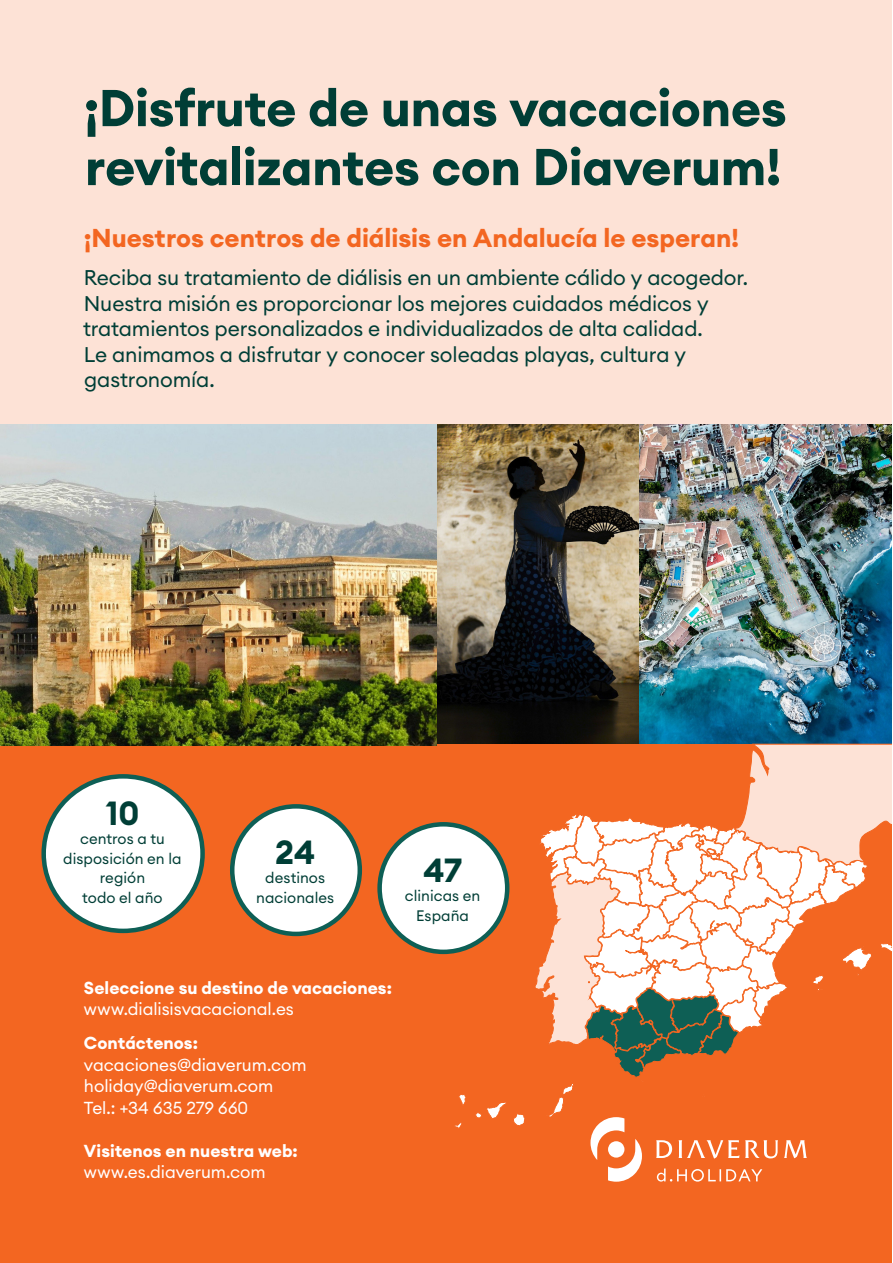
<style>
.page{position:relative;width:893px;height:1263px;background:#fff}
.page>*{position:absolute;margin:0;border:0;box-sizing:border-box;transform-origin:0 0}
.t1{font:700 51px/58.9px "Euclid Circular A";letter-spacing:-.01em;color:#003e36}
.t2{font:700 33px "Euclid Circular A";color:#003e36}
.t3{font:700 25.5px "Euclid Circular A";letter-spacing:-.005em;color:#f36621}
.t4{font:21px/25.5px "Euclid Circular A";letter-spacing:-.005em;color:#003e36}
.t5{font:700 17.1px/21.5px "Euclid Circular A";color:#fff}
.t6{font:17.1px/21.5px "Euclid Circular A";letter-spacing:-.005em;color:#fff}
.t7{font:15px/19.5px "Euclid Circular A";letter-spacing:.005em;color:#003e36;text-align:center}
.s1{font-weight:400}
.s2{font-weight:700}
</style>
<div class="page">
<div style="left:0;top:0;width:892px;height:1263px;background:#fde2d6"></div>
<img style="left:436px;top:424px;width:204px;height:320px">
<img style="left:640px;top:424px;width:252px;height:319px">
<div style="left:0;top:744px;width:892px;height:519px;background:#f36621"></div>
<svg style="left:454px;top:743px;width:438px;height:439px"></svg>
<img style="left:0;top:424px;width:436px;height:321px">
<div style="left:232px;top:806px;width:128px;height:128px;background:#fff;border-radius:50%"></div>
<div style="left:230px;top:804px;width:132px;height:132px;border:4px solid #0e5f55;border-radius:50%"></div>
<div style="left:44px;top:776px;width:159px;height:155px;background:#fff;border-radius:50%"></div>
<div style="left:41px;top:774px;width:164px;height:159px;border:4px solid #0e5f55;border-radius:50%"></div>
<div style="left:380px;top:824px;width:127px;height:128px;background:#fff;border-radius:50%"></div>
<div style="left:377px;top:822px;width:132px;height:132px;border:4px solid #0e5f55;border-radius:50%"></div>
<p class="t1" style="left:84px;top:79px;width:704px">¡Disfrute de unas vacaciones revitalizantes con Diaverum!</p>
<p class="t3" style="left:84px;top:221px;width:656px">¡Nuestros centros de diálisis en Andalucía le esperan!</p>
<p class="t4" style="left:83px;top:265px;width:667px">Reciba su tratamiento de diálisis en un ambiente cálido y acogedor.<br>Nuestra misión es proporcionar los mejores cuidados médicos y tratamientos personalizados e individualizados de alta calidad.<br>Le animamos a disfrutar y conocer soleadas playas, cultura y gastronomía.</p>
<p class="t2" style="left:106px;top:792px;width:35px">10</p>
<p class="t7" style="left:63px;top:829px;width:120px">centros a tu disposición en la región<br>todo el año</p>
<p class="t2" style="left:275px;top:831px;width:42px">24</p>
<p class="t7" style="left:256px;top:868px;width:80px">destinos nacionales</p>
<p class="t2" style="left:423px;top:849px;width:40px">47</p>
<p class="t7" style="left:405px;top:886px;width:77px">clinicas en<br>España</p>
<p class="t5" style="left:84px;top:977px;width:309px">Seleccione su destino de vacaciones: <span class="s1">www.dialisisvacacional.es</span></p>
<p class="t6" style="left:84px;top:1032px;width:224px"><span class="s2">Contáctenos: </span>vacaciones@diaverum.com holiday@diaverum.com<br>Tel.: +34 635 279 660</p>
<p class="t5" style="left:84px;top:1140px;width:215px">Visitenos en nuestra web: <span class="s1">www.es.diaverum.com</span></p>
</div>
